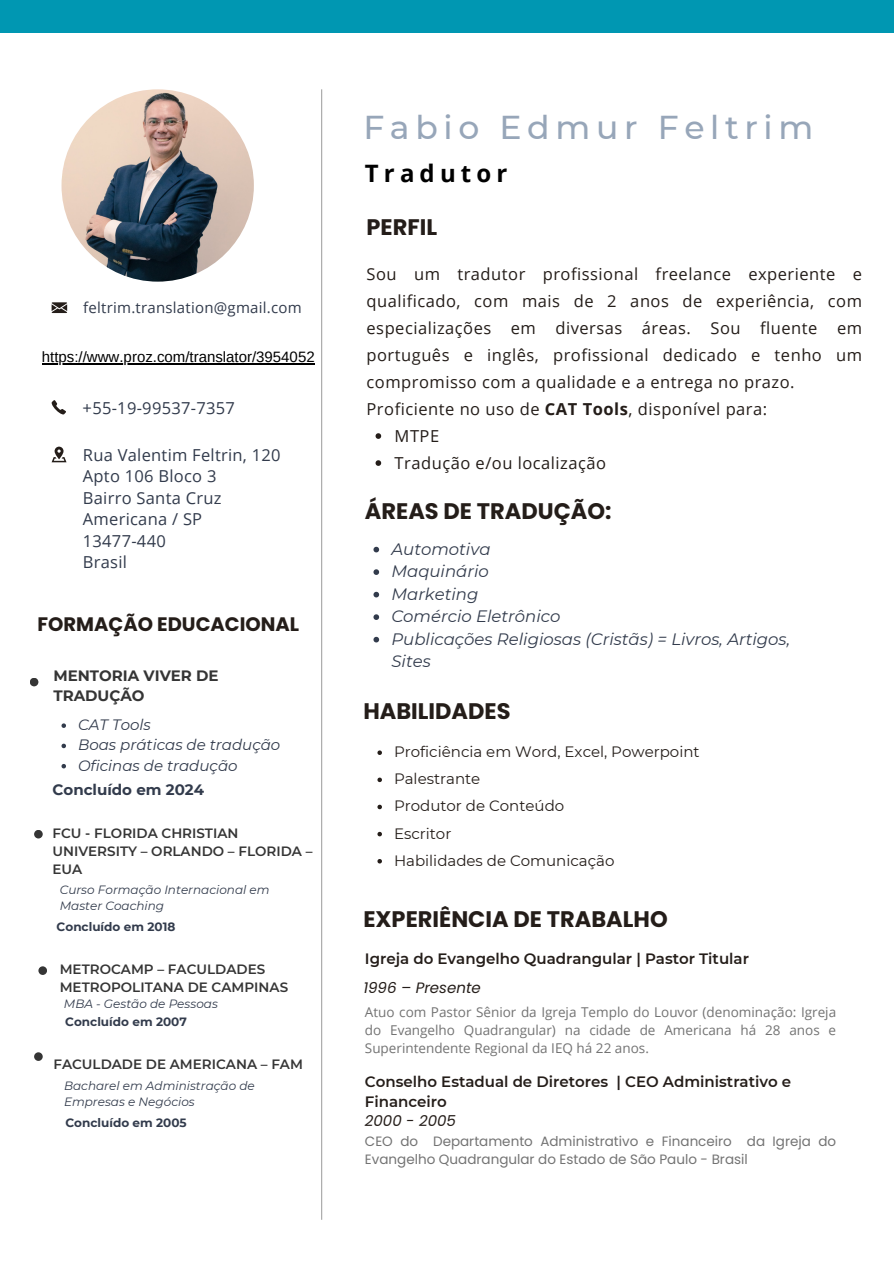
<style>
.page{position:relative;width:894px;height:1264px;background:#fff}
.page>*{position:absolute;margin:0;border:0;box-sizing:border-box;transform-origin:0 0}
.t1{font:500 33px "Montserrat";letter-spacing:.17em;color:#97a6b9}
.t2{font:700 24px "Open Sans";letter-spacing:.215em;color:#000}
.t3{font:700 22.5px "Poppins";color:#241d19}
.t4{font:700 19.5px "Poppins";color:#241d19}
.t5{font:16.5px/27px "Open Sans";letter-spacing:.03em;color:#241d19;text-align:justify}
.t6{font:italic 16.5px/22.5px "Montserrat";color:#323b4c}
.t7{font:16.5px/21.3px "Open Sans";letter-spacing:.015em;color:#323b4c}
.t8{font:600 15px/20.2px "Montserrat";color:#241d19}
.t9{font:15px "Montserrat";color:#241d19}
.t10{font:italic 15px "Montserrat";color:#323b4c}
.t11{font:15px "Arimo";color:#000}
.t12{font:15px "Open Sans";letter-spacing:.015em;color:#323b4c}
.t13{font:700 15px/20.2px "Montserrat";color:#353535}
.t14{font:italic 15px "Poppins";color:#241d19}
.t15{font:700 15px "Montserrat";color:#323b4c}
.t16{font:13.5px/18px "Open Sans";color:#737373;text-align:justify}
.t17{font:600 13.5px/18px "Montserrat";color:#353535}
.t18{font:13.5px/18px "Poppins";color:#737373}
.t19{font:italic 12px/16px "Montserrat";color:#323b4c}
.t20{font:700 12px "Montserrat";color:#323b4c}
.s1{font-weight:700}
</style>
<div class="page">
<div style="left:30px;top:677px;width:8px;height:9px;background:#353535;border-radius:50%"></div>
<div style="left:38px;top:966px;width:9px;height:8px;background:#353535;border-radius:50%"></div>
<div style="left:34px;top:1052px;width:9px;height:8px;background:#353535;border-radius:50%"></div>
<hr style="left:321px;top:89px;width:1px;height:1130px;background:#a6a6a6">
<svg style="left:52px;top:302px;width:15px;height:11px"></svg>
<svg style="left:52px;top:400px;width:14px;height:14px"></svg>
<svg style="left:52px;top:446px;width:14px;height:16px"></svg>
<img style="left:61px;top:89px;width:193px;height:192px;border-radius:50%">
<div style="left:0;top:0;width:893px;height:33px;background:#0097b2"></div>
<svg style="left:375px;top:433px;width:6px;height:6px"></svg>
<svg style="left:375px;top:460px;width:6px;height:6px"></svg>
<svg style="left:377px;top:750px;width:5px;height:5px"></svg>
<svg style="left:377px;top:777px;width:5px;height:5px"></svg>
<svg style="left:377px;top:804px;width:5px;height:5px"></svg>
<svg style="left:377px;top:831px;width:5px;height:5px"></svg>
<svg style="left:377px;top:859px;width:5px;height:4px"></svg>
<svg style="left:61px;top:723px;width:5px;height:5px"></svg>
<svg style="left:61px;top:743px;width:5px;height:5px"></svg>
<svg style="left:61px;top:764px;width:5px;height:4px"></svg>
<hr style="left:42px;top:363px;width:272px;height:2px;background:#000">
<div style="left:34px;top:829px;width:9px;height:9px;background:#353535;border-radius:50%"></div>
<svg style="left:373px;top:547px;width:6px;height:5px"></svg>
<svg style="left:373px;top:569px;width:6px;height:6px"></svg>
<svg style="left:373px;top:592px;width:6px;height:5px"></svg>
<svg style="left:373px;top:614px;width:6px;height:6px"></svg>
<svg style="left:373px;top:637px;width:6px;height:5px"></svg>
<p class="t12" style="left:83px;top:297px;width:220px">feltrim.translation@gmail.com</p>
<h2 class="t11" style="left:42px;top:349px;width:274px">https://www.proz.com/translator/3954052</h2>
<p class="t7" style="left:83px;top:397px;width:154px">+55-19-99537-7357</p>
<h2 class="t7" style="left:83px;top:444px;width:199px">Rua Valentim Feltrin, 120<br>Apto 106 Bloco 3</h2>
<p class="t7" style="left:83px;top:487px;width:140px">Bairro Santa Cruz</p>
<p class="t7" style="left:83px;top:508px;width:121px">Americana / SP</p>
<p class="t7" style="left:83px;top:529px;width:84px">13477-440</p>
<p class="t7" style="left:83px;top:551px;width:46px">Brasil</p>
<p class="t4" style="left:37px;top:611px;width:263px">FORMAÇÃO EDUCACIONAL</p>
<p class="t13" style="left:53px;top:665px;width:167px">MENTORIA VIVER DE<br>TRADUÇÃO</p>
<p class="t10" style="left:78px;top:715px;width:74px">CAT Tools</p>
<p class="t10" style="left:78px;top:736px;width:204px">Boas práticas de tradução</p>
<p class="t10" style="left:78px;top:756px;width:161px">Oficinas de tradução</p>
<h3 class="t15" style="left:52px;top:780px;width:153px">Concluído em 2024</h3>
<p class="t17" style="left:52px;top:824px;width:261px">FCU - FLORIDA CHRISTIAN<br>UNIVERSITY – ORLANDO – FLORIDA –<br>EUA</p>
<p class="t19" style="left:60px;top:882px;width:211px">Curso Formação Internacional em<br>Master Coaching</p>
<p class="t20" style="left:57px;top:919px;width:120px">Concluído em 2018</p>
<p class="t17" style="left:60px;top:960px;width:230px">METROCAMP – FACULDADES<br>METROPOLITANA DE CAMPINAS</p>
<h2 class="t19" style="left:64px;top:996px;width:155px">MBA - Gestão de Pessoas</h2>
<p class="t20" style="left:65px;top:1014px;width:123px">Concluído em 2007</p>
<p class="t17" style="left:53px;top:1055px;width:251px">FACULDADE DE AMERICANA – FAM</p>
<p class="t19" style="left:64px;top:1077px;width:192px">Bacharel em Administração de<br>Empresas e Negócios</p>
<p class="t20" style="left:65px;top:1115px;width:123px">Concluído em 2005</p>
<p class="t1" style="left:363px;top:107px;width:451px">Fabio Edmur Feltrim</p>
<p class="t2" style="left:365px;top:156px;width:144px">Tradutor</p>
<p class="t3" style="left:366px;top:211px;width:72px">PERFIL</p>
<p class="t5" style="left:366px;top:260px;width:497px">Sou um tradutor profissional freelance experiente e qualificado, com mais de 2 anos de experiência, com especializações em diversas áreas. Sou fluente em português e inglês, profissional dedicado e tenho um compromisso com a qualidade e a entrega no prazo.</p>
<p class="t5" style="left:366px;top:395px;width:402px">Proficiente no uso de <span class="s1">CAT Tools</span>, disponível para:</p>
<p class="t5" style="left:394px;top:422px;width:46px">MTPE</p>
<p class="t5" style="left:394px;top:449px;width:213px">Tradução e/ou localização</p>
<p class="t3" style="left:365px;top:495px;width:248px">ÁREAS DE TRADUÇÃO:</p>
<p class="t6" style="left:391px;top:537px;width:101px">Automotiva</p>
<h2 class="t6" style="left:391px;top:560px;width:99px">Maquinário</h2>
<h6 class="t6" style="left:391px;top:582px;width:88px">Marketing</h6>
<p class="t6" style="left:391px;top:605px;width:170px">Comércio Eletrônico</p>
<p class="t6" style="left:391px;top:627px;width:400px">Publicações Religiosas (Cristãs) = Livros, Artigos,<br>Sites</p>
<p class="t3" style="left:363px;top:695px;width:149px">HABILIDADES</p>
<p class="t9" style="left:394px;top:742px;width:307px">Proficiência em Word, Excel, Powerpoint</p>
<p class="t9" style="left:394px;top:769px;width:88px">Palestrante</p>
<p class="t9" style="left:394px;top:797px;width:172px">Produtor de Conteúdo</p>
<p class="t9" style="left:394px;top:824px;width:59px">Escritor</p>
<p class="t9" style="left:394px;top:851px;width:222px">Habilidades de Comunicação</p>
<p class="t3" style="left:363px;top:903px;width:306px">EXPERIÊNCIA DE TRABALHO</p>
<p class="t8" style="left:365px;top:948px;width:385px">Igreja do Evangelho Quadrangular | Pastor Titular</p>
<p class="t14" style="left:363px;top:976px;width:119px">1996 – Presente</p>
<p class="t16" style="left:365px;top:1002px;width:472px">Atuo com Pastor Sênior da Igreja Templo do Louvor (denominação: Igreja do Evangelho Quadrangular) na cidade de Americana há 28 anos e Superintendente Regional da IEQ há 22 anos.</p>
<h4 class="t8" style="left:365px;top:1071px;width:428px">Conselho Estadual de Diretores | CEO Administrativo e<br>Financeiro</h4>
<p class="t14" style="left:365px;top:1110px;width:92px">2000 - 2005</p>
<p class="t18" style="left:365px;top:1132px;width:472px">CEO do Departamento Administrativo e Financeiro da Igreja do<br>Evangelho Quadrangular do Estado de São Paulo - Brasil</p>
</div>
